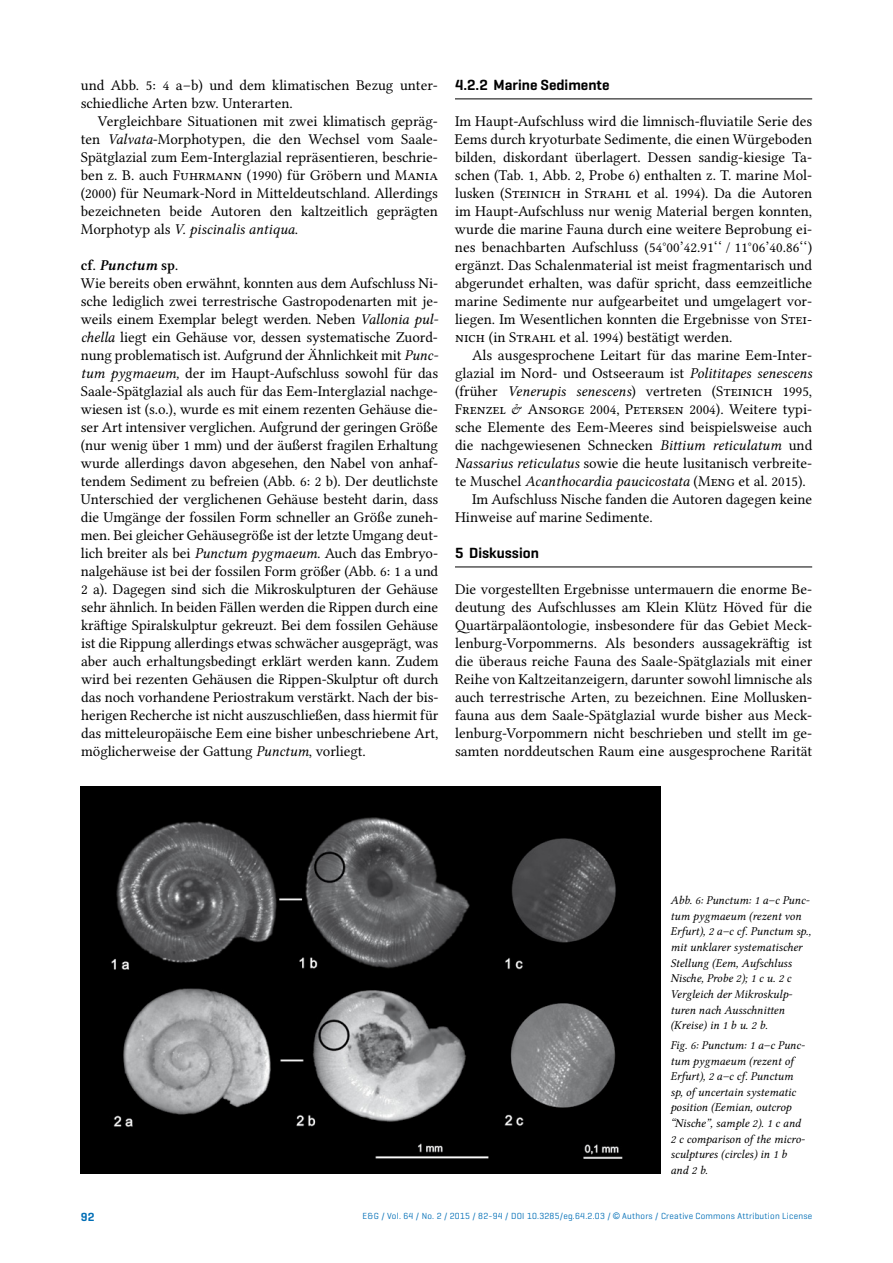
<style>
.page{position:relative;width:893px;height:1263px;background:#fff}
.page>*{position:absolute;margin:0;border:0;box-sizing:border-box;transform-origin:0 0}
.t1{font:15px/18px "Lin Libertine O";color:#000;text-align:justify}
.t2{font:15px "Lin Libertine OI";color:#000}
.t3{font:600 15px "Geogrotesque";color:#000}
.t4{font:15px "Lin Libertine OBI";color:#000}
.t5{font:12px/15.6px "Lin Libertine OI";color:#000}
.t6{font:600 12px "Geogrotesque";color:#006eb6}
.t7{font:9px "Geogrotesque";letter-spacing:.025em;color:#006eb6}
.s1{font-family:"Lin Libertine OI"}
.s2{font-family:"Lin Libertine O"}
.s3{font-family:"Lin Libertine OB"}
.s4{font-family:"Arial"}
</style>
<div class="page">
<hr style="left:455px;top:99px;width:357px;height:1px;background:#000">
<hr style="left:455px;top:567px;width:357px;height:1px;background:#000">
<img style="left:80px;top:786px;width:580px;height:388px">
<p class="t1" style="left:81px;top:76px;width:359px">und Abb. 5: 4 a–b) und dem klimatischen Bezug unter&shy;schiedliche Arten bzw. Unterarten.</p>
<p class="t1" style="left:81px;top:112px;width:359px;text-indent:17px">Vergleichbare Situationen mit zwei klimatisch gepräg&shy;ten <span class="s1">Valvata</span>-Morphotypen, die den Wechsel vom Saale-Spätglazial zum Eem-Interglazial repräsentieren, beschrie&shy;ben z. B. auch Fuhrmann (1990) für Gröbern und Mania (2000) für Neumark-Nord in Mitteldeutschland. Allerdings bezeichneten beide Autoren den kaltzeitlich geprägten</p>
<p class="t2" style="left:81px;top:221px;width:219px"><span class="s2">Morphotyp als</span> V. piscinalis antiqua<span class="s2">.</span></p>
<p class="t4" style="left:81px;top:257px;width:99px"><span class="s3">cf.</span> Punctum <span class="s3">sp.</span></p>
<p class="t1" style="left:81px;top:274px;width:359px">Wie bereits oben erwähnt, konnten aus dem Aufschluss Ni&shy;sche lediglich zwei terrestrische Gastropodenarten mit je&shy;weils einem Exemplar belegt werden. Neben <span class="s1">Vallonia pul&shy;chella</span> liegt ein Gehäuse vor, dessen systematische Zuord&shy;nung problematisch ist. Aufgrund der Ähnlichkeit mit <span class="s1">Punc&shy;tum pygmaeum,</span> der im Haupt-Aufschluss sowohl für das Saale-Spätglazial als auch für das Eem-Interglazial nachge&shy;wiesen ist (s.o.), wurde es mit einem rezenten Gehäuse die&shy;ser Art intensiver verglichen. Aufgrund der geringen Größe (nur wenig über 1 mm) und der äußerst fragilen Erhaltung wurde allerdings davon abgesehen, den Nabel von anhaf&shy;tendem Sediment zu befreien (Abb. 6: 2 b). Der deutlichste Unterschied der verglichenen Gehäuse besteht darin, dass die Umgänge der fossilen Form schneller an Größe zuneh&shy;men. Bei gleicher Gehäusegröße ist der letzte Umgang deut&shy;lich breiter als bei <span class="s1">Punctum pygmaeum.</span> Auch das Embryo&shy;nalgehäuse ist bei der fossilen Form größer (Abb. 6: 1 a und 2 a). Dagegen sind sich die Mikroskulpturen der Gehäuse sehr ähnlich. In beiden Fällen werden die Rippen durch eine kräftige Spiralskulptur gekreuzt. Bei dem fossilen Gehäuse ist die Rippung allerdings etwas schwächer ausgeprägt, was aber auch erhaltungsbedingt erklärt werden kann. Zudem wird bei rezenten Gehäusen die Rippen-Skulptur oft durch das noch vorhandene Periostrakum verstärkt. Nach der bis&shy;herigen Recherche ist nicht auszuschließen, dass hiermit für das mitteleuropäische Eem eine bisher unbeschriebene Art, möglicherweise der Gattung <span class="s1">Punctum</span>, vorliegt.</p>
<p class="t3" style="left:455px;top:76px;width:156px">4.2.2 Marine Sedimente</p>
<p class="t1" style="left:455px;top:112px;width:359px">Im Haupt-Aufschluss wird die limnisch-fluviatile Serie des Eems durch kryoturbate Sedimente, die einen Würgeboden bilden, diskordant überlagert. Dessen sandig-kiesige Ta&shy;schen (Tab. 1, Abb. 2, Probe 6) enthalten z. T. marine Mol&shy;lusken (Steinich in Strahl et al. 1994). Da die Autoren im Haupt-Aufschluss nur wenig Material bergen konnten, wurde die marine Fauna durch eine weitere Beprobung ei&shy;nes benachbarten Aufschluss (54°00’42.91‘‘ / 11°06’40.86‘‘) ergänzt. Das Schalenmaterial ist meist fragmentarisch und abgerundet erhalten, was dafür spricht, dass eemzeitliche marine Sedimente nur aufgearbeitet und umgelagert vor&shy;liegen. Im Wesentlichen konnten die Ergebnisse von Stei&shy;nich (in Strahl et al. 1994) bestätigt werden.</p>
<p class="t1" style="left:472px;top:346px;width:342px">Als ausgesprochene Leitart für das marine Eem-Inter-</p>
<p class="t1" style="left:455px;top:364px;width:359px">glazial im Nord- und Ostseeraum ist <span class="s1">Polititapes senescens</span></p>
<p class="t1" style="left:455px;top:382px;width:359px">(früher <span class="s1">Venerupis senescens</span>) vertreten (Steinich 1995,</p>
<p class="t1" style="left:455px;top:400px;width:359px">Frenzel &amp; Ansorge 2004, Petersen 2004). Weitere typi-</p>
<p class="t1" style="left:455px;top:418px;width:359px">sche Elemente des Eem-Meeres sind beispielsweise auch</p>
<p class="t1" style="left:455px;top:436px;width:359px">die nachgewiesenen Schnecken <span class="s1">Bittium reticulatum</span> und</p>
<p class="t1" style="left:455px;top:454px;width:359px"><span class="s1">Nassarius reticulatus</span> sowie die heute lusitanisch verbreite-</p>
<p class="t1" style="left:455px;top:472px;width:352px">te Muschel <span class="s1">Acanthocardia paucicostata</span> (Meng et al. 2015).</p>
<p class="t1" style="left:472px;top:490px;width:342px">Im Aufschluss Nische fanden die Autoren dagegen keine</p>
<p class="t1" style="left:455px;top:508px;width:199px">Hinweise auf marine Sedimente.</p>
<p class="t3" style="left:455px;top:544px;width:85px">5 Diskussion</p>
<p class="t1" style="left:455px;top:580px;width:359px">Die vorgestellten Ergebnisse untermauern die enorme Be&shy;deutung des Aufschlusses am Klein Klütz Höved für die Quartärpaläontologie, insbesondere für das Gebiet Meck&shy;lenburg-Vorpommerns. Als besonders aussagekräftig ist die überaus reiche Fauna des Saale-Spätglazials mit einer Reihe von Kaltzeitanzeigern, darunter sowohl limnische als auch terrestrische Arten, zu bezeichnen. Eine Mollusken&shy;fauna aus dem Saale-Spätglazial wurde bisher aus Meck&shy;lenburg-Vorpommern nicht beschrieben und stellt im ge&shy;samten norddeutschen Raum eine ausgesprochene Rarität</p>
<p class="t5" style="left:670px;top:893px;width:142px">Abb. 6: Punctum: 1 a–c Punc&shy;tum pygmaeum (rezent von<br>Erfurt), 2 a–c cf. Punctum sp., mit unklarer systematischer<br>Stellung (Eem, Aufschluss<br>Nische, Probe 2); 1 c u. 2 c<br>Vergleich der Mikroskulp&shy;turen nach Ausschnitten (Kreise) in 1 b u. 2 b.</p>
<p class="t5" style="left:670px;top:1038px;width:136px">Fig. 6: Punctum: 1 a–c Punc&shy;tum pygmaeum (rezent of<br>Erfurt), 2 a–c cf. Punctum sp, of uncertain systematic position (Eemian, outcrop “Nische”, sample 2). 1 c and<br>2 c comparison of the micro&shy;sculptures (circles) in 1 b and 2 b.</p>
<p class="t6" style="left:81px;top:1209px;width:15px">92</p>
<p class="t7" style="left:363px;top:1210px;width:451px">E&amp;G / Vol. 64 / No. 2 / 2015 / 82-94 / DOI 10.3285/eg.64.2.03 / <span class="s4">©</span> Authors / Creative Commons Attribution License</p>
</div>
